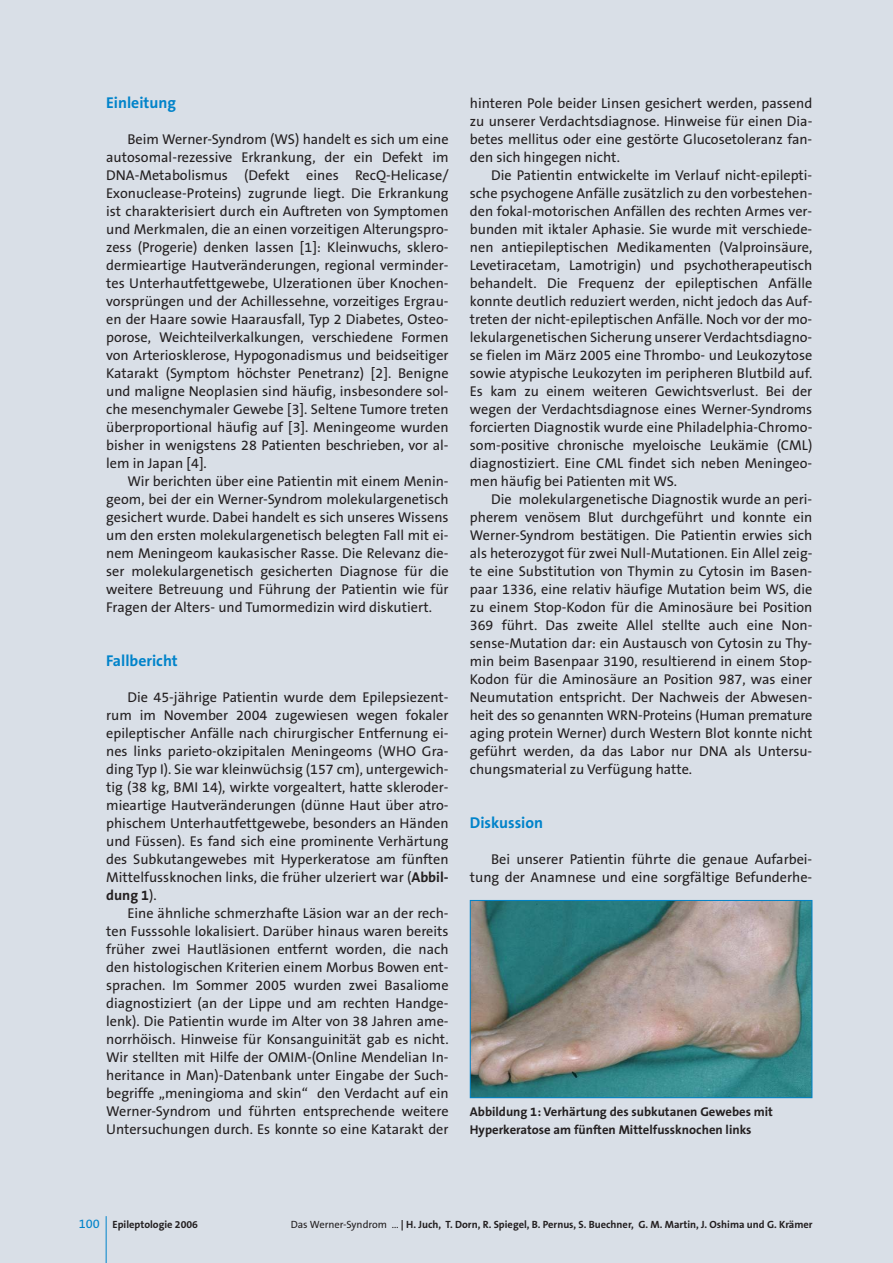
<style>
.page{position:relative;width:893px;height:1263px;background:#fff}
.page>*{position:absolute;margin:0;border:0;box-sizing:border-box;transform-origin:0 0}
.t1{font:700 15.75px "The Sans B7";color:#0083ca}
.t2{font:14.25px/18px "The Sans B5 Plain";color:#231f20;text-align:justify}
.t3{font:700 14.25px "The Sans B7";color:#231f20}
.t4{font:700 12.75px/18px "The Sans B7";color:#231f20}
.t5{font:700 10.5px "The Sans B7";color:#231f20}
.s1{font-family:"The Sans B7";font-weight:700}
.s2{font-family:"The Sans B5 Plain";font-weight:400}
.s3{font-family:"The Sans B5 Plain";font-weight:400;font-size:12.75px;color:#0083ca}
</style>
<div class="page">
<div style="left:0;top:0;width:892px;height:1263px;background:#d9dfe7"></div>
<hr style="left:106px;top:1216px;width:1px;height:47px;background:#0083ca">
<img style="left:472px;top:902px;width:338px;height:194px">
<div style="left:470px;top:900px;width:342px;height:198px;border:1px solid #0083ca"></div>
<p class="t1" style="left:106px;top:97px;width:71px">Einleitung</p>
<p class="t2" style="left:106px;top:132px;width:344px;text-indent:21px">Beim Werner-Syndrom (WS) handelt es sich um eine autosomal-rezessive Erkrankung, der ein Defekt im DNA-Metabolismus (Defekt eines RecQ-Helicase/ Exonuclease-Proteins) zugrunde liegt. Die Erkrankung ist charakterisiert durch ein Auftreten von Symptomen und Merkmalen, die an einen vorzeitigen Alterungspro&shy;zess (Progerie) denken lassen [1]: Kleinwuchs, sklero&shy;dermieartige Hautveränderungen, regional verminder&shy;tes Unterhautfettgewebe, Ulzerationen über Knochen&shy;vorsprüngen und der Achillessehne, vorzeitiges Ergrau&shy;en der Haare sowie Haarausfall, Typ 2 Diabetes, Osteo&shy;porose, Weichteilverkalkungen, verschiedene Formen von Arteriosklerose, Hypogonadismus und beidseitiger Katarakt (Symptom höchster Penetranz) [2]. Benigne und maligne Neoplasien sind häufig, insbesondere sol&shy;che mesenchymaler Gewebe [3]. Seltene Tumore treten überproportional häufig auf [3]. Meningeome wurden bisher in wenigstens 28 Patienten beschrieben, vor al&shy;lem in Japan [4].</p>
<p class="t2" style="left:106px;top:474px;width:344px;text-indent:21px">Wir berichten über eine Patientin mit einem Menin&shy;geom, bei der ein Werner-Syndrom molekulargenetisch gesichert wurde. Dabei handelt es sich unseres Wissens um den ersten molekulargenetisch belegten Fall mit ei&shy;nem Meningeom kaukasischer Rasse. Die Relevanz die&shy;ser molekulargenetisch gesicherten Diagnose für die weitere Betreuung und Führung der Patientin wie für Fragen der Alters- und Tumormedizin wird diskutiert.</p>
<p class="t1" style="left:106px;top:655px;width:73px">Fallbericht</p>
<p class="t2" style="left:106px;top:690px;width:344px;text-indent:21px">Die 45-jährige Patientin wurde dem Epilepsiezent&shy;rum im November 2004 zugewiesen wegen fokaler epileptischer Anfälle nach chirurgischer Entfernung ei&shy;nes links parieto-okzipitalen Meningeoms (WHO Gra&shy;ding Typ I). Sie war kleinwüchsig (157 cm), untergewich&shy;tig (38 kg, BMI 14), wirkte vorgealtert, hatte skleroder&shy;mieartige Hautveränderungen (dünne Haut über atro&shy;phischem Unterhautfettgewebe, besonders an Händen und Füssen). Es fand sich eine prominente Verhärtung des Subkutangewebes mit Hyperkeratose am fünften Mittelfussknochen links, die früher ulzeriert war (<span class="s1">Abbil-</span></p>
<p class="t3" style="left:106px;top:890px;width:52px">dung 1<span class="s2">).</span></p>
<p class="t2" style="left:106px;top:906px;width:344px;text-indent:21px">Eine ähnliche schmerzhafte Läsion war an der rech&shy;ten Fusssohle lokalisiert. Darüber hinaus waren bereits früher zwei Hautläsionen entfernt worden, die nach den histologischen Kriterien einem Morbus Bowen ent&shy;sprachen. Im Sommer 2005 wurden zwei Basaliome diagnostiziert (an der Lippe und am rechten Handge&shy;lenk). Die Patientin wurde im Alter von 38 Jahren ame&shy;norrhöisch. Hinweise für Konsanguinität gab es nicht.<br>Wir stellten mit Hilfe der OMIM-(Online Mendelian In&shy;heritance in Man)-Datenbank unter Eingabe der Such&shy;begriffe „meningioma and skin“ den Verdacht auf ein Werner-Syndrom und führten entsprechende weitere Untersuchungen durch. Es konnte so eine Katarakt der</p>
<p class="t2" style="left:470px;top:96px;width:344px">hinteren Pole beider Linsen gesichert werden, passend zu unserer Verdachtsdiagnose. Hinweise für einen Dia&shy;betes mellitus oder eine gestörte Glucosetoleranz fan&shy;den sich hingegen nicht.</p>
<p class="t2" style="left:470px;top:168px;width:344px;text-indent:21px">Die Patientin entwickelte im Verlauf nicht-epilepti&shy;sche psychogene Anfälle zusätzlich zu den vorbestehen&shy;den fokal-motorischen Anfällen des rechten Armes ver&shy;bunden mit iktaler Aphasie. Sie wurde mit verschiede&shy;nen antiepileptischen Medikamenten (Valproinsäure, Levetiracetam, Lamotrigin) und psychotherapeutisch behandelt. Die Frequenz der epileptischen Anfälle konnte deutlich reduziert werden, nicht jedoch das Auf&shy;treten der nicht-epileptischen Anfälle. Noch vor der mo&shy;lekulargenetischen Sicherung unserer Verdachtsdiagno&shy;se fielen im März 2005 eine Thrombo- und Leukozytose sowie atypische Leukozyten im peripheren Blutbild auf.<br>Es kam zu einem weiteren Gewichtsverlust. Bei der wegen der Verdachtsdiagnose eines Werner-Syndroms forcierten Diagnostik wurde eine Philadelphia-Chromo&shy;som-positive chronische myeloische Leukämie (CML) diagnostiziert. Eine CML findet sich neben Meningeo&shy;men häufig bei Patienten mit WS.</p>
<p class="t2" style="left:470px;top:492px;width:344px;text-indent:21px">Die molekulargenetische Diagnostik wurde an peri&shy;pherem venösem Blut durchgeführt und konnte ein Werner-Syndrom bestätigen. Die Patientin erwies sich als heterozygot für zwei Null-Mutationen. Ein Allel zeig&shy;te eine Substitution von Thymin zu Cytosin im Basen&shy;paar 1336, eine relativ häufige Mutation beim WS, die zu einem Stop-Kodon für die Aminosäure bei Position 369 führt. Das zweite Allel stellte auch eine Non&shy;sense-Mutation dar: ein Austausch von Cytosin zu Thy&shy;min beim Basenpaar 3190, resultierend in einem Stop-Kodon für die Aminosäure an Position 987, was einer Neumutation entspricht. Der Nachweis der Abwesen&shy;heit des so genannten WRN-Proteins (Human premature aging protein Werner) durch Western Blot konnte nicht geführt werden, da das Labor nur DNA als Untersu&shy;chungsmaterial zu Verfügung hatte.</p>
<p class="t1" style="left:470px;top:817px;width:75px">Diskussion</p>
<p class="t2" style="left:470px;top:852px;width:344px;text-align:right">Bei unserer Patientin führte die genaue Aufarbei&shy;tung der Anamnese und eine sorgfältige Befunderhe-</p>
<p class="t4" style="left:470px;top:1104px;width:305px">Abbildung 1: Verhärtung des subkutanen Gewebes mit<br>Hyperkeratose am fünften Mittelfussknochen links</p>
<p class="t5" style="left:79px;top:1221px;width:121px"><span class="s3">100</span> Epileptologie 2006</p>
<p class="t5" style="left:291px;top:1221px;width:523px"><span class="s2">Das Werner-Syndrom …</span> | H. Juch, T. Dorn, R. Spiegel, B. Pernus, S. Buechner, G. M. Martin, J. Oshima und G. Krämer</p>
</div>
